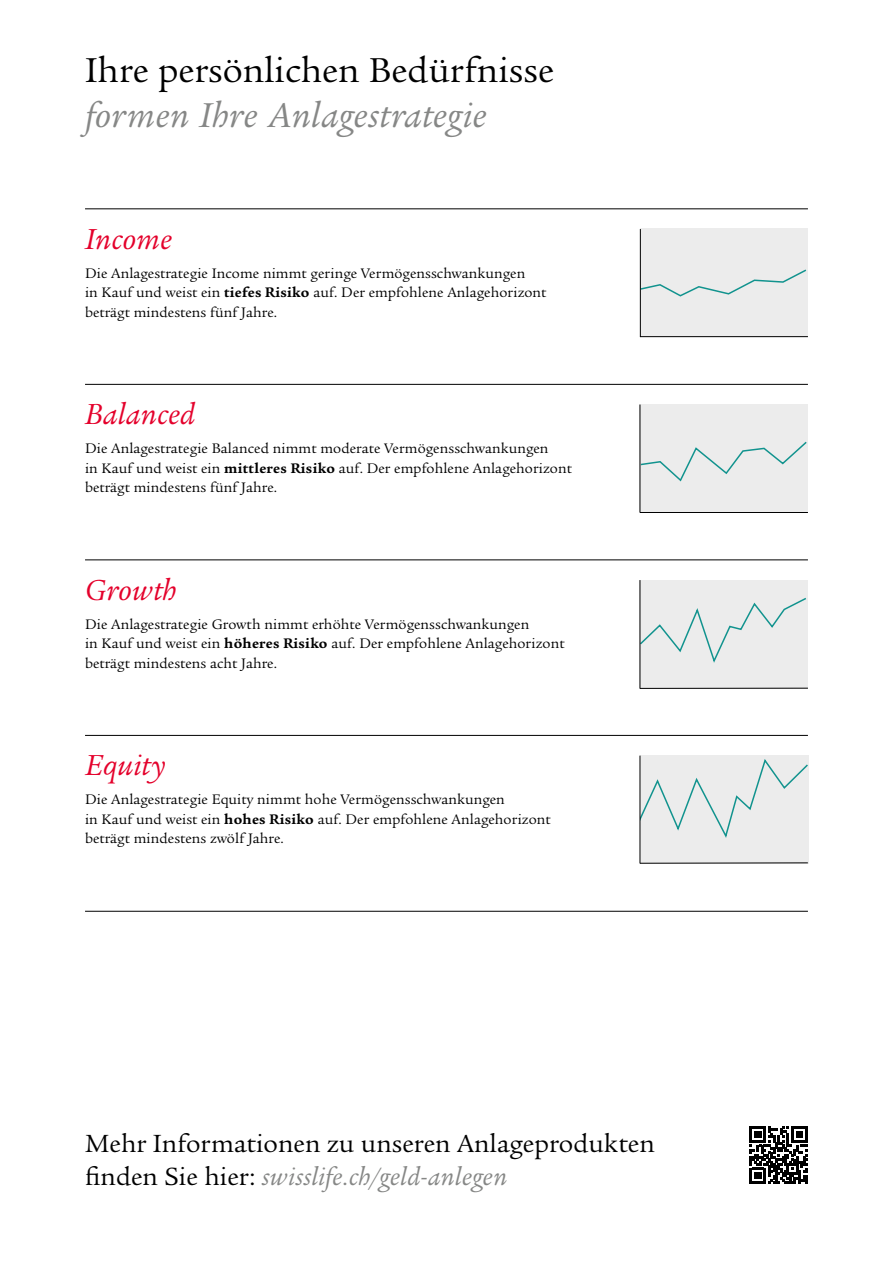
<style>
.page{position:relative;width:893px;height:1263px;background:#fff}
.page>*{position:absolute;margin:0;border:0;box-sizing:border-box;transform-origin:0 0}
.t1{font:37.5px "Legacy Serif ITC Pro";color:#000}
.t2{font:italic 37.5px "Legacy Serif ITC Pro";letter-spacing:.01em;color:#868786}
.t3{font:italic 31.5px "Legacy Serif ITC Pro";letter-spacing:.005em;color:#e4002b}
.t4{font:27px/33px "Legacy Serif ITC Pro";color:#000}
.t5{font:15px/19.5px "Legacy Serif ITC Pro";letter-spacing:.005em;color:#000}
.s1{font-weight:700}
.s2{font-style:italic;color:#868786}
</style>
<div class="page">
<div style="left:640px;top:755px;width:168px;height:108px;background:#ececec"></div>
<div style="left:640px;top:580px;width:168px;height:109px;background:#ececec"></div>
<div style="left:641px;top:229px;width:167px;height:108px;background:#ececec"></div>
<div style="left:640px;top:405px;width:168px;height:108px;background:#ececec"></div>
<hr style="left:85px;top:559px;width:723px;height:1px;background:#000">
<hr style="left:85px;top:735px;width:723px;height:1px;background:#000">
<hr style="left:85px;top:208px;width:723px;height:1px;background:#000">
<hr style="left:85px;top:384px;width:723px;height:1px;background:#000">
<svg style="left:639px;top:268px;width:168px;height:29px"></svg>
<hr style="left:640px;top:229px;width:1px;height:108px;background:#000">
<hr style="left:640px;top:336px;width:168px;height:1px;background:#000">
<svg style="left:639px;top:440px;width:168px;height:43px"></svg>
<hr style="left:640px;top:405px;width:1px;height:107px;background:#000">
<hr style="left:640px;top:512px;width:168px;height:1px;background:#000">
<svg style="left:639px;top:757px;width:170px;height:83px"></svg>
<hr style="left:640px;top:862px;width:168px;height:1px;background:#000">
<div style="left:634px;top:807px;width:6px;height:19px;background:#fff"></div>
<hr style="left:640px;top:756px;width:1px;height:107px;background:#000">
<svg style="left:639px;top:596px;width:167px;height:69px"></svg>
<hr style="left:640px;top:688px;width:168px;height:1px;background:#000">
<hr style="left:640px;top:580px;width:1px;height:109px;background:#000">
<svg style="left:750px;top:1126px;width:58px;height:58px"></svg>
<hr style="left:85px;top:911px;width:723px;height:1px;background:#000">
<h1 class="t1" style="left:85px;top:47px;width:470px">Ihre persönlichen Bedürfnisse</h1>
<h1 class="t2" style="left:85px;top:92px;width:403px">formen Ihre Anlagestrategie</h1>
<h2 class="t3" style="left:85px;top:219px;width:89px">Income</h2>
<p class="t5" style="left:85px;top:263px;width:463px">Die Anlagestrategie Income nimmt geringe Vermögensschwankungen<br>in Kauf und weist ein <span class="s1">tiefes Risiko</span> auf. Der empfohlene Anlagehorizont beträgt mindestens fünf Jahre.</p>
<h2 class="t3" style="left:85px;top:394px;width:111px">Balanced</h2>
<p class="t5" style="left:85px;top:439px;width:488px">Die Anlagestrategie Balanced nimmt moderate Vermögensschwankungen<br>in Kauf und weist ein <span class="s1">mittleres Risiko</span> auf. Der empfohlene Anlagehorizont beträgt mindestens fünf Jahre.</p>
<h2 class="t3" style="left:85px;top:570px;width:93px">Growth</h2>
<p class="t5" style="left:85px;top:614px;width:481px">Die Anlagestrategie Growth nimmt erhöhte Vermögensschwankungen<br>in Kauf und weist ein <span class="s1">höheres Risiko</span> auf. Der empfohlene Anlagehorizont beträgt mindestens acht Jahre.</p>
<h2 class="t3" style="left:85px;top:745px;width:82px">Equity</h2>
<p class="t5" style="left:85px;top:790px;width:467px">Die Anlagestrategie Equity nimmt hohe Vermögensschwankungen<br>in Kauf und weist ein <span class="s1">hohes Risiko</span> auf. Der empfohlene Anlagehorizont beträgt mindestens zwölf Jahre.</p>
<h3 class="t4" style="left:85px;top:1126px;width:571px">Mehr Informationen zu unseren Anlageprodukten finden Sie hier: <span class="s2">swisslife.ch/geld-anlegen</span></h3>
</div>
